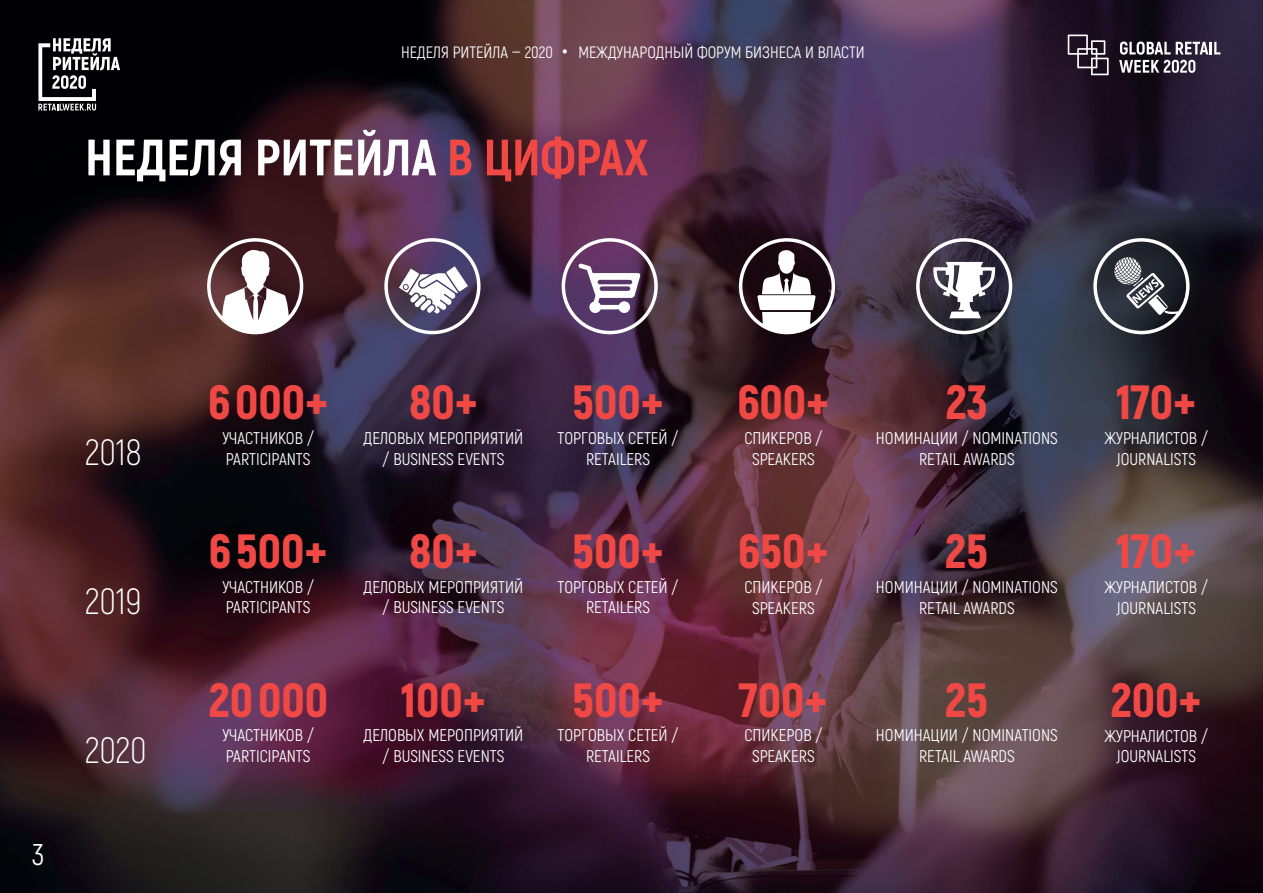
<style>
.page{position:relative;width:1263px;height:893px;background:#fff}
.page>*{position:absolute;margin:0;border:0;box-sizing:border-box;transform-origin:0 0}
.t1{font:800 51px "Akrobat";color:#fff}
.t2{font:900 48px "Akrobat";color:#ef4845}
.t3{font:300 36.6px "Akrobat";color:#fff}
.t4{font:30px "Akrobat";color:#fff}
.t5{font:16.95px/20.9px "Akrobat";color:#fff;text-align:center}
.t6{font:16.5px "Akrobat";color:#fff}
.s1{color:#ef4845}
</style>
<div class="page">
<img style="left:0;top:0;width:1263px;height:893px">
<svg style="left:1068px;top:35px;width:41px;height:40px;background:#534856"></svg>
<svg style="left:1119px;top:42px;width:101px;height:31px"></svg>
<svg style="left:563px;top:49px;width:4px;height:5px"></svg>
<svg style="left:38px;top:38px;width:82px;height:73px"></svg>
<svg style="left:207px;top:238px;width:96px;height:96px"></svg>
<svg style="left:384px;top:238px;width:96px;height:96px"></svg>
<svg style="left:562px;top:238px;width:96px;height:96px"></svg>
<svg style="left:739px;top:238px;width:96px;height:96px"></svg>
<svg style="left:916px;top:238px;width:96px;height:96px"></svg>
<svg style="left:1093px;top:238px;width:96px;height:96px;background:#50535b"></svg>
<p class="t6" style="left:401px;top:42px;width:153px">НЕДЕЛЯ РИТЕЙЛА — 2020</p>
<p class="t6" style="left:578px;top:42px;width:288px">МЕЖДУНАРОДНЫЙ ФОРУМ БИЗНЕСА И ВЛАСТИ</p>
<h1 class="t1" style="left:85px;top:125px;width:565px">НЕДЕЛЯ РИТЕЙЛА <span class="s1">В ЦИФРАХ</span></h1>
<h3 class="t3" style="left:85px;top:431px;width:58px">2018</h3>
<h3 class="t3" style="left:85px;top:580px;width:58px">2019</h3>
<h3 class="t4" style="left:32px;top:836px;width:14px">3</h3>
<h3 class="t3" style="left:85px;top:729px;width:63px">2020</h3>
<h2 class="t2" style="left:208px;top:371px;width:122px">6000+</h2>
<h2 class="t2" style="left:409px;top:371px;width:70px">80+</h2>
<h2 class="t2" style="left:572px;top:371px;width:93px">500+</h2>
<h2 class="t2" style="left:737px;top:371px;width:93px">600+</h2>
<h2 class="t2" style="left:946px;top:371px;width:43px">23</h2>
<h2 class="t2" style="left:1116px;top:371px;width:82px">170+</h2>
<p class="t5" style="left:222px;top:427px;width:93px;text-align:left">УЧАСТНИКОВ /<br>PARTICIPANTS</p>
<p class="t5" style="left:364px;top:427px;width:161px">ДЕЛОВЫХ МЕРОПРИЯТИЙ / BUSINESS EVENTS</p>
<p class="t5" style="left:558px;top:427px;width:122px">ТОРГОВЫХ СЕТЕЙ /<br>RETAILERS</p>
<p class="t5" style="left:744px;top:427px;width:80px">СПИКЕРОВ /<br>SPEAKERS</p>
<p class="t5" style="left:876px;top:427px;width:183px">НОМИНАЦИИ / NOMINATIONS<br>RETAIL AWARDS</p>
<p class="t5" style="left:1104px;top:427px;width:105px">ЖУРНАЛИСТОВ /<br>JOURNALISTS</p>
<h2 class="t2" style="left:209px;top:520px;width:120px">6 500+</h2>
<h2 class="t2" style="left:409px;top:520px;width:70px">80+</h2>
<h2 class="t2" style="left:572px;top:520px;width:93px">500+</h2>
<h2 class="t2" style="left:738px;top:520px;width:92px">650+</h2>
<h2 class="t2" style="left:945px;top:520px;width:45px">25</h2>
<h2 class="t2" style="left:1116px;top:520px;width:82px">170+</h2>
<p class="t5" style="left:222px;top:576px;width:93px;text-align:left">УЧАСТНИКОВ /<br>PARTICIPANTS</p>
<p class="t5" style="left:364px;top:576px;width:161px">ДЕЛОВЫХ МЕРОПРИЯТИЙ / BUSINESS EVENTS</p>
<p class="t5" style="left:558px;top:576px;width:122px">ТОРГОВЫХ СЕТЕЙ /<br>RETAILERS</p>
<p class="t5" style="left:744px;top:576px;width:80px">СПИКЕРОВ /<br>SPEAKERS</p>
<p class="t5" style="left:876px;top:576px;width:183px">НОМИНАЦИИ / NOMINATIONS<br>RETAIL AWARDS</p>
<p class="t5" style="left:1104px;top:576px;width:105px">ЖУРНАЛИСТОВ /<br>JOURNALISTS</p>
<h2 class="t2" style="left:209px;top:669px;width:121px">20 000</h2>
<h2 class="t2" style="left:401px;top:669px;width:86px">100+</h2>
<h2 class="t2" style="left:572px;top:669px;width:93px">500+</h2>
<h2 class="t2" style="left:739px;top:669px;width:90px">700+</h2>
<h2 class="t2" style="left:945px;top:669px;width:45px">25</h2>
<h2 class="t2" style="left:1111px;top:669px;width:92px">200+</h2>
<p class="t5" style="left:222px;top:725px;width:93px;text-align:left">УЧАСТНИКОВ /<br>PARTICIPANTS</p>
<p class="t5" style="left:364px;top:725px;width:161px">ДЕЛОВЫХ МЕРОПРИЯТИЙ / BUSINESS EVENTS</p>
<p class="t5" style="left:558px;top:725px;width:122px">ТОРГОВЫХ СЕТЕЙ /<br>RETAILERS</p>
<p class="t5" style="left:744px;top:725px;width:80px">СПИКЕРОВ /<br>SPEAKERS</p>
<p class="t5" style="left:876px;top:725px;width:183px">НОМИНАЦИИ / NOMINATIONS<br>RETAIL AWARDS</p>
<p class="t5" style="left:1104px;top:725px;width:105px">ЖУРНАЛИСТОВ /<br>JOURNALISTS</p>
</div>
